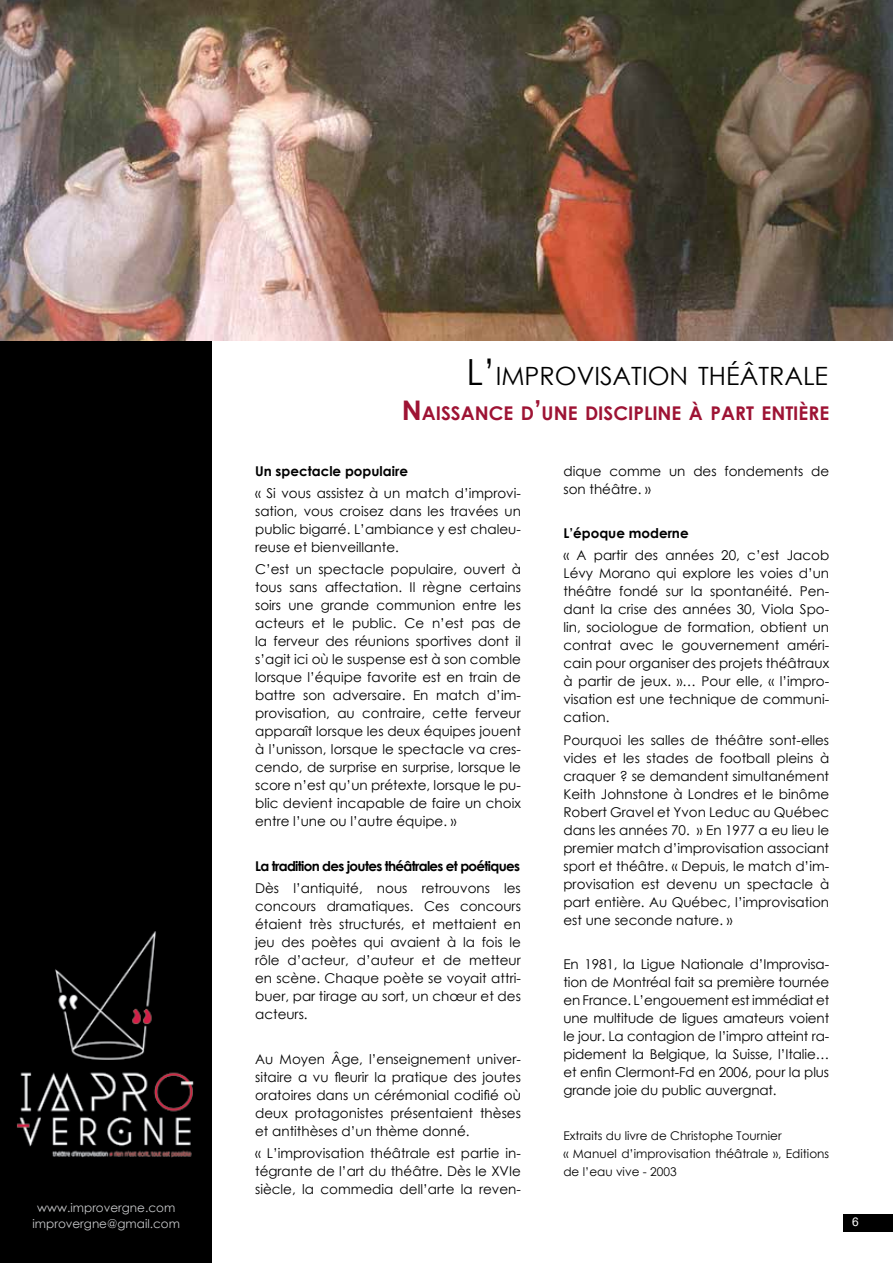
<style>
.page{position:relative;width:893px;height:1263px;background:#fff}
.page>*{position:absolute;margin:0;border:0;box-sizing:border-box;transform-origin:0 0}
.t1{font:25.2px "Century Gothic";color:#000}
.t2{font:700 18.9px "Century Gothic";color:#9e1334}
.t3{font:13.5px/18px "Century Gothic";color:#000;text-align:justify}
.t4{font:700 13.5px "Century Gothic";letter-spacing:-.05em;color:#000}
.t5{font:700 13.5px "Century Gothic";color:#000}
.t6{font:12px/18px "Century Gothic";color:#000}
.t7{font:12px/16.5px "Century Gothic";color:#c7c8ca;text-align:center}
.t8{font:12px "Arial";color:#fff}
.s1{font-size:36px}
.s2{font-size:27px}
</style>
<div class="page">
<div style="left:0;top:0;width:212px;height:1263px;background:#000"></div>
<div style="left:843px;top:1214px;width:50px;height:17px;background:#000"></div>
<img style="left:16px;top:931px;width:178px;height:227px">
<img style="left:0;top:0;width:893px;height:340px">
<p class="t7" style="left:33px;top:1199px;width:149px">www.improvergne.com improvergne@gmail.com</p>
<h1 class="t1" style="left:466px;top:358px;width:349px"><span class="s1">L’</span>IMPROVISATION THÉÂTRALE</h1>
<h2 class="t2" style="left:402px;top:399px;width:32px"><span class="s2">N</span>AISSA</h2>
<h2 class="t2" style="left:475px;top:399px;width:344px">NCE D<span class="s2">’</span>UNE DISCIPLINE À PART ENTIÈRE</h2>
<p class="t5" style="left:255px;top:461px;width:154px">Un spectacle populaire</p>
<p class="t3" style="left:255px;top:484px;width:267px">« Si vous assistez à un match d’improvi&shy;sation, vous croisez dans les travées un public bigarré. L’ambiance y est chaleu&shy;reuse et bienveillante.</p>
<p class="t3" style="left:255px;top:560px;width:267px">C’est un spectacle populaire, ouvert à tous sans affectation. Il règne certains soirs une grande communion entre les acteurs et le public. Ce n’est pas de la ferveur des réunions sportives dont il s’agit ici où le suspense est à son comble lorsque l’équipe favorite est en train de battre son adversaire. En match d’im&shy;provisation, au contraire, cette ferveur apparaît lorsque les deux équipes jouent à l’unisson, lorsque le spectacle va cres&shy;cendo, de surprise en surprise, lorsque le score n’est qu’un prétexte, lorsque le pu&shy;blic devient incapable de faire un choix entre l’une ou l’autre équipe. »</p>
<p class="t4" style="left:255px;top:855px;width:266px">La tradition des joutes théâtrales et poétiques</p>
<p class="t3" style="left:255px;top:879px;width:267px">Dès l’antiquité, nous retrouvons les concours dramatiques. Ces concours étaient très structurés, et mettaient en jeu des poètes qui avaient à la fois le rôle d’acteur, d’auteur et de metteur en scène. Chaque poète se voyait attri&shy;buer, par tirage au sort, un chœur et des acteurs.</p>
<p class="t3" style="left:255px;top:1049px;width:267px">Au Moyen Âge, l’enseignement univer&shy;sitaire a vu fleurir la pratique des joutes oratoires dans un cérémonial codifié où deux protagonistes présentaient thèses et antithèses d’un thème donné.</p>
<p class="t3" style="left:255px;top:1144px;width:267px">« L’improvisation théâtrale est partie in&shy;tégrante de l’art du théâtre. Dès le XVIe siècle, la commedia dell’arte la reven-</p>
<p class="t3" style="left:563px;top:461px;width:267px">dique comme un des fondements de son théâtre. »</p>
<p class="t5" style="left:563px;top:523px;width:127px">L’époque moderne</p>
<p class="t3" style="left:563px;top:546px;width:267px">« A partir des années 20, c’est Jacob Lévy Morano qui explore les voies d’un théâtre fondé sur la spontanéité. Pen&shy;dant la crise des années 30, Viola Spo&shy;lin, sociologue de formation, obtient un contrat avec le gouvernement améri&shy;cain pour organiser des projets théâtraux à partir de jeux. »… Pour elle, « l’impro&shy;visation est une technique de communi&shy;cation.</p>
<p class="t3" style="left:563px;top:730px;width:267px">Pourquoi les salles de théâtre sont-elles vides et les stades de football pleins à craquer ? se demandent simultanément Keith Johnstone à Londres et le binôme Robert Gravel et Yvon Leduc au Québec dans les années 70. » En 1977 a eu lieu le premier match d’improvisation associant sport et théâtre. « Depuis, le match d’im&shy;provisation est devenu un spectacle à part entière. Au Québec, l’improvisation est une seconde nature. »</p>
<p class="t3" style="left:563px;top:955px;width:267px">En 1981, la Ligue Nationale d’Improvisa&shy;tion de Montréal fait sa première tournée en France. L’engouement est immédiat et une multitude de ligues amateurs voient le jour. La contagion de l’impro atteint ra&shy;pidement la Belgique, la Suisse, l’Italie… et enfin Clermont-Fd en 2006, pour la plus grande joie du public auvergnat.</p>
<p class="t6" style="left:563px;top:1126px;width:267px">Extraits du livre de Christophe Tournier<br>« Manuel d’improvisation théâtrale », Editions de l’eau vive - 2003</p>
<p class="t8" style="left:852px;top:1213px;width:8px">6</p>
</div>
